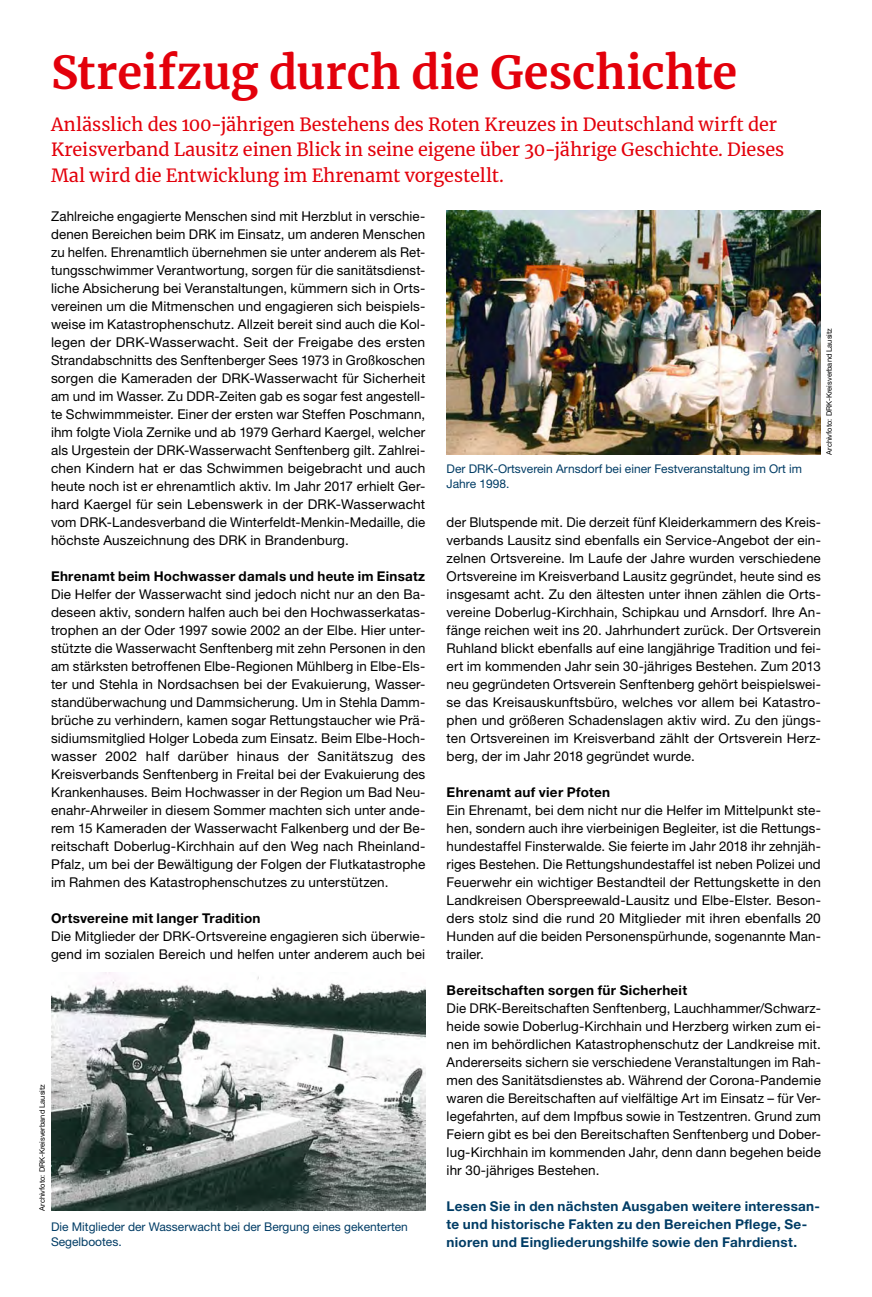
<style>
.page{position:relative;width:872px;height:1297px;background:#fff}
.page>*{position:absolute;margin:0;border:0;box-sizing:border-box;transform-origin:0 0}
.MGB_Headline{font:700 45px "Merriweather";letter-spacing:.005em;color:#e3000b}
.MGB_Subline{font:18px/25.5px "Merriweather";letter-spacing:-.005em;color:#e3000b}
.MGB_Copy{font:13.5px/18px "Helvetica Neue LT Pro";letter-spacing:.01em;color:#000;text-align:justify}
.MGB_Info{font:700 13.5px/18px "Helvetica Neue LT Pro";letter-spacing:.02em;color:#003c65}
.MGB_Copy_bold{font:700 13.5px "Helvetica Neue LT Pro";letter-spacing:.02em;color:#000}
.MGB_BU{font:12px/15px "Helvetica Neue LT Pro";color:#003c65}
.MGB_Fotocredits{font:7.5px "Helvetica Neue LT Pro";color:#000}
</style>
<div class="page">
<img style="left:446px;top:211px;width:375px;height:244px">
<img style="left:51px;top:972px;width:374px;height:238px">
<p class="MGB_Headline" style="left:51px;top:41px;width:687px">Streifzug durch die Geschichte</p>
<p class="MGB_Subline" style="left:51px;top:111px;width:735px">Anlässlich des 100-jährigen Bestehens des Roten Kreuzes in Deutschland wirft der<br>Kreisverband Lausitz einen Blick in seine eigene über 30-jährige Geschichte. Dieses<br>Mal wird die Entwicklung im Ehrenamt vorgestellt.</p>
<p class="MGB_Copy" style="left:51px;top:206px;width:376px">Zahlreiche engagierte Menschen sind mit Herzblut in verschie&shy;denen Bereichen beim DRK im Einsatz, um anderen Menschen zu helfen. Ehrenamtlich übernehmen sie unter anderem als Ret&shy;tungsschwimmer Verantwortung, sorgen für die sanitätsdienst&shy;liche Absicherung bei Veranstaltungen, kümmern sich in Orts&shy;vereinen um die Mitmenschen und engagieren sich beispiels&shy;weise im Katastrophenschutz. Allzeit bereit sind auch die Kol&shy;legen der DRK-Wasserwacht. Seit der Freigabe des ersten Strandabschnitts des Senftenberger Sees 1973 in Großkoschen sorgen die Kameraden der DRK-Wasserwacht für Sicherheit am und im Wasser. Zu DDR-Zeiten gab es sogar fest angestell&shy;te Schwimmmeister. Einer der ersten war Steffen Poschmann, ihm folgte Viola Zernike und ab 1979 Gerhard Kaergel, welcher als Urgestein der DRK-Wasserwacht Senftenberg gilt. Zahlrei&shy;chen Kindern hat er das Schwimmen beigebracht und auch heute noch ist er ehrenamtlich aktiv. Im Jahr 2017 erhielt Ger&shy;hard Kaergel für sein Lebenswerk in der DRK-Wasserwacht vom DRK-Landesverband die Winterfeldt-Menkin-Medaille, die höchste Auszeichnung des DRK in Brandenburg.</p>
<p class="MGB_Copy_bold" style="left:51px;top:567px;width:376px">Ehrenamt beim Hochwasser damals und heute im Einsatz</p>
<p class="MGB_Copy" style="left:51px;top:584px;width:376px">Die Helfer der Wasserwacht sind jedoch nicht nur an den Ba&shy;deseen aktiv, sondern halfen auch bei den Hochwasserkatas&shy;trophen an der Oder 1997 sowie 2002 an der Elbe. Hier unter&shy;stützte die Wasserwacht Senftenberg mit zehn Personen in den am stärksten betroffenen Elbe-Regionen Mühlberg in Elbe-Els&shy;ter und Stehla in Nordsachsen bei der Evakuierung, Wasser&shy;standüberwachung und Dammsicherung. Um in Stehla Damm&shy;brüche zu verhindern, kamen sogar Rettungstaucher wie Prä&shy;sidiumsmitglied Holger Lobeda zum Einsatz. Beim Elbe-Hoch&shy;wasser 2002 half darüber hinaus der Sanitätszug des Kreisverbands Senftenberg in Freital bei der Evakuierung des Krankenhauses. Beim Hochwasser in der Region um Bad Neu&shy;enahr-Ahrweiler in diesem Sommer machten sich unter ande&shy;rem 15 Kameraden der Wasserwacht Falkenberg und der Be&shy;reitschaft Doberlug-Kirchhain auf den Weg nach Rheinland-Pfalz, um bei der Bewältigung der Folgen der Flutkatastrophe im Rahmen des Katastrophenschutzes zu unterstützen.</p>
<p class="MGB_Copy_bold" style="left:51px;top:909px;width:211px">Ortsvereine mit langer Tradition</p>
<p class="MGB_Copy" style="left:51px;top:926px;width:376px">Die Mitglieder der DRK-Ortsvereine engagieren sich überwie&shy;gend im sozialen Bereich und helfen unter anderem auch bei</p>
<p class="MGB_Fotocredits" style="left:38px;top:1211px;width:128px;rotate:-90deg">Archivfoto: DRK-Kreisverband Lausitz</p>
<p class="MGB_BU" style="left:51px;top:1219px;width:358px">Die Mitglieder der Wasserwacht bei der Bergung eines gekenterten<br>Segelbootes.</p>
<p class="MGB_BU" style="left:446px;top:460px;width:357px">Der DRK-Ortsverein Arnsdorf bei einer Festveranstaltung im Ort im<br>Jahre 1998.</p>
<p class="MGB_Fotocredits" style="left:824px;top:455px;width:128px;rotate:-90deg">Archivfoto: DRK-Kreisverband Lausitz</p>
<p class="MGB_Copy" style="left:446px;top:512px;width:376px">der Blutspende mit. Die derzeit fünf Kleiderkammern des Kreis&shy;verbands Lausitz sind ebenfalls ein Service-Angebot der ein&shy;zelnen Ortsvereine. Im Laufe der Jahre wurden verschiedene Ortsvereine im Kreisverband Lausitz gegründet, heute sind es insgesamt acht. Zu den ältesten unter ihnen zählen die Orts&shy;vereine Doberlug-Kirchhain, Schipkau und Arnsdorf. Ihre An&shy;fänge reichen weit ins 20. Jahrhundert zurück. Der Ortsverein Ruhland blickt ebenfalls auf eine langjährige Tradition und fei&shy;ert im kommenden Jahr sein 30-jähriges Bestehen. Zum 2013 neu gegründeten Ortsverein Senftenberg gehört beispielswei&shy;se das Kreisauskunftsbüro, welches vor allem bei Katastro&shy;phen und größeren Schadenslagen aktiv wird. Zu den jüngs&shy;ten Ortsvereinen im Kreisverband zählt der Ortsverein Herz&shy;berg, der im Jahr 2018 gegründet wurde.</p>
<p class="MGB_Copy_bold" style="left:446px;top:783px;width:165px">Ehrenamt auf vier Pfoten</p>
<p class="MGB_Copy" style="left:446px;top:800px;width:376px">Ein Ehrenamt, bei dem nicht nur die Helfer im Mittelpunkt ste&shy;hen, sondern auch ihre vierbeinigen Begleiter, ist die Rettungs&shy;hundestaffel Finsterwalde. Sie feierte im Jahr 2018 ihr zehnjäh&shy;riges Bestehen. Die Rettungshundestaffel ist neben Polizei und Feuerwehr ein wichtiger Bestandteil der Rettungskette in den Landkreisen Oberspreewald-Lausitz und Elbe-Elster. Beson&shy;ders stolz sind die rund 20 Mitglieder mit ihren ebenfalls 20<br>Hunden auf die beiden Personenspürhunde, sogenannte Man&shy;trailer.</p>
<p class="MGB_Copy_bold" style="left:446px;top:981px;width:242px">Bereitschaften sorgen für Sicherheit</p>
<p class="MGB_Copy" style="left:446px;top:998px;width:376px">Die DRK-Bereitschaften Senftenberg, Lauchhammer/Schwarz&shy;heide sowie Doberlug-Kirchhain und Herzberg wirken zum ei&shy;nen im behördlichen Katastrophenschutz der Landkreise mit.<br>Andererseits sichern sie verschiedene Veranstaltungen im Rah&shy;men des Sanitätsdienstes ab. Während der Corona-Pandemie waren die Bereitschaften auf vielfältige Art im Einsatz – für Ver&shy;legefahrten, auf dem Impfbus sowie in Testzentren. Grund zum Feiern gibt es bei den Bereitschaften Senftenberg und Dober&shy;lug-Kirchhain im kommenden Jahr, denn dann begehen beide ihr 30-jähriges Bestehen.</p>
<p class="MGB_Info" style="left:446px;top:1196px;width:375px">Lesen Sie in den nächsten Ausgaben weitere interessan&shy;te und historische Fakten zu den Bereichen Pflege, Se&shy;nioren und Eingliederungshilfe sowie den Fahrdienst.</p>
</div>
